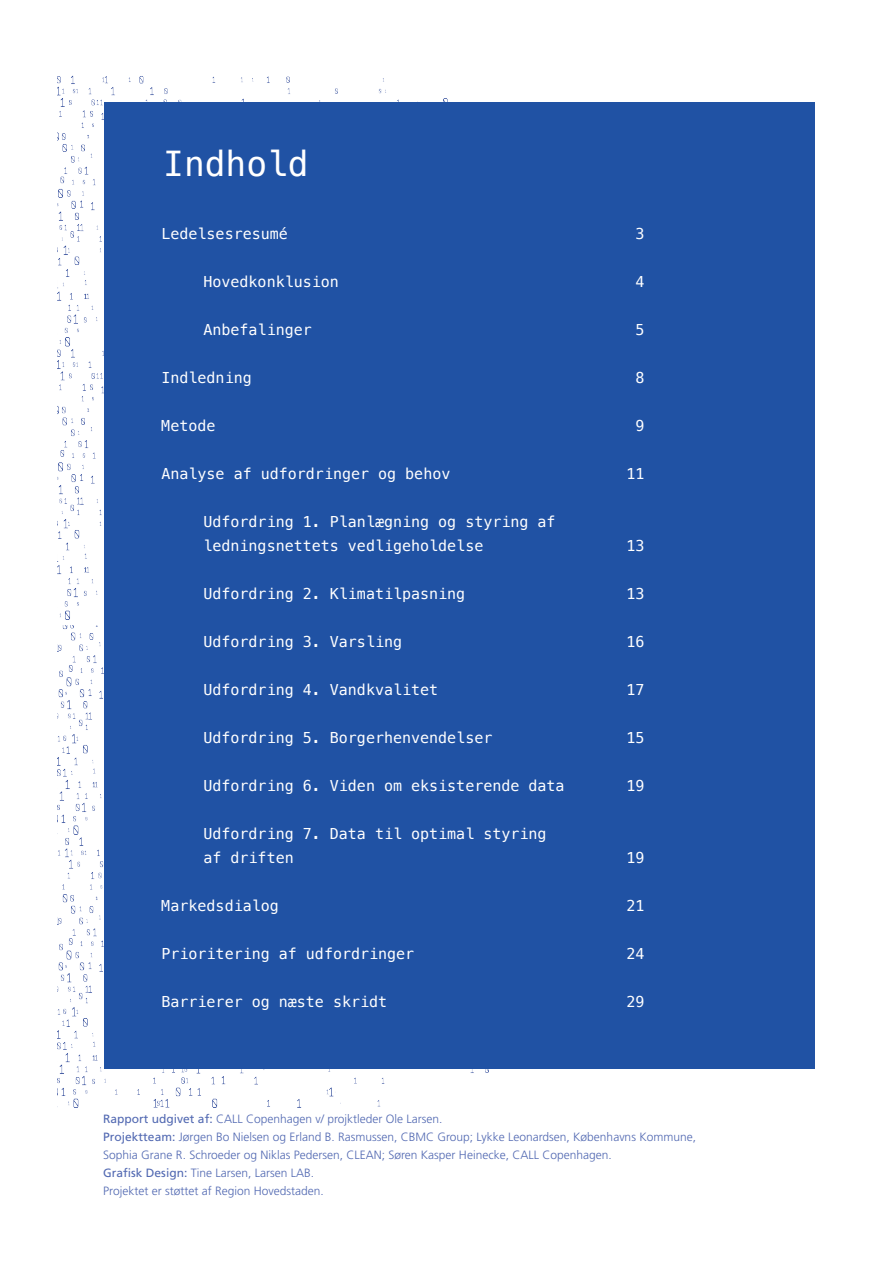
<style>
.page{position:relative;width:893px;height:1263px;background:#fff}
.page>*{position:absolute;margin:0;border:0;box-sizing:border-box;transform-origin:0 0}
.OV{font:34.5px "Menlo";color:#fff}
.OV-2{font:15px/24px "Menlo";color:#fff}
.brød{font:300 12px "Frutiger";color:#5269b2}
.s1{font-weight:400}
</style>
<div class="page">
<img style="left:57px;top:75px;width:391px;height:544px">
<img style="left:57px;top:625px;width:431px;height:482px">
<div style="left:104px;top:102px;width:710px;height:966px;background:#2052a4"></div>
<p class="OV" style="left:163px;top:140px;width:147px">Indhold</p>
<p class="OV-2" style="left:161px;top:222px;width:128px">Ledelsesresumé</p>
<p class="OV-2" style="left:635px;top:222px;width:11px">3</p>
<p class="OV-2" style="left:203px;top:270px;width:137px">Hovedkonklusion</p>
<p class="OV-2" style="left:635px;top:270px;width:11px">4</p>
<p class="OV-2" style="left:203px;top:318px;width:110px">Anbefalinger</p>
<p class="OV-2" style="left:635px;top:318px;width:11px">5</p>
<p class="OV-2" style="left:161px;top:366px;width:92px">Indledning</p>
<p class="OV-2" style="left:635px;top:366px;width:11px">8</p>
<p class="OV-2" style="left:161px;top:414px;width:56px">Metode</p>
<p class="OV-2" style="left:635px;top:414px;width:11px">9</p>
<p class="OV-2" style="left:161px;top:462px;width:290px">Analyse af udfordringer og behov</p>
<p class="OV-2" style="left:626px;top:462px;width:20px">11</p>
<p class="OV-2" style="left:203px;top:510px;width:354px">Udfordring 1. Planlægning og styring af ledningsnettets vedligeholdelse</p>
<p class="OV-2" style="left:626px;top:534px;width:20px">13</p>
<p class="OV-2" style="left:203px;top:582px;width:263px">Udfordring 2. Klimatilpasning</p>
<p class="OV-2" style="left:626px;top:582px;width:20px">13</p>
<p class="OV-2" style="left:203px;top:630px;width:200px">Udfordring 3. Varsling</p>
<p class="OV-2" style="left:626px;top:630px;width:20px">16</p>
<p class="OV-2" style="left:203px;top:678px;width:236px">Udfordring 4. Vandkvalitet</p>
<p class="OV-2" style="left:626px;top:678px;width:20px">17</p>
<p class="OV-2" style="left:203px;top:726px;width:290px">Udfordring 5. Borgerhenvendelser</p>
<p class="OV-2" style="left:626px;top:726px;width:20px">15</p>
<p class="OV-2" style="left:203px;top:774px;width:363px">Udfordring 6. Viden om eksisterende data</p>
<p class="OV-2" style="left:626px;top:774px;width:20px">19</p>
<p class="OV-2" style="left:203px;top:822px;width:345px">Udfordring 7. Data til optimal styring</p>
<p class="OV-2" style="left:203px;top:846px;width:92px">af driften</p>
<p class="OV-2" style="left:626px;top:846px;width:20px">19</p>
<p class="OV-2" style="left:161px;top:894px;width:119px">Markedsdialog</p>
<p class="OV-2" style="left:626px;top:894px;width:20px">21</p>
<p class="OV-2" style="left:161px;top:942px;width:254px">Prioritering af udfordringer</p>
<p class="OV-2" style="left:626px;top:942px;width:20px">24</p>
<p class="OV-2" style="left:161px;top:990px;width:227px">Barrierer og næste skridt</p>
<p class="OV-2" style="left:626px;top:990px;width:20px">29</p>
<p class="brød" style="left:103px;top:1111px;width:341px"><span class="s1">Rapport udgivet af:</span> CALL Copenhagen v/ projktleder Ole Larsen.</p>
<p class="brød" style="left:103px;top:1129px;width:594px"><span class="s1">Projektteam:</span> Jørgen Bo Nielsen og Erland B. Rasmussen, CBMC Group; Lykke Leonardsen, Københavns Kommune,</p>
<p class="brød" style="left:103px;top:1147px;width:510px">Sophia Grane R. Schroeder og Niklas Pedersen, CLEAN; Søren Kasper Heinecke, CALL Copenhagen.</p>
<p class="brød" style="left:103px;top:1165px;width:212px"><span class="s1">Grafisk Design:</span> Tine Larsen, Larsen LAB.</p>
<p class="brød" style="left:103px;top:1183px;width:222px">Projektet er støttet af Region Hovedstaden.</p>
</div>
